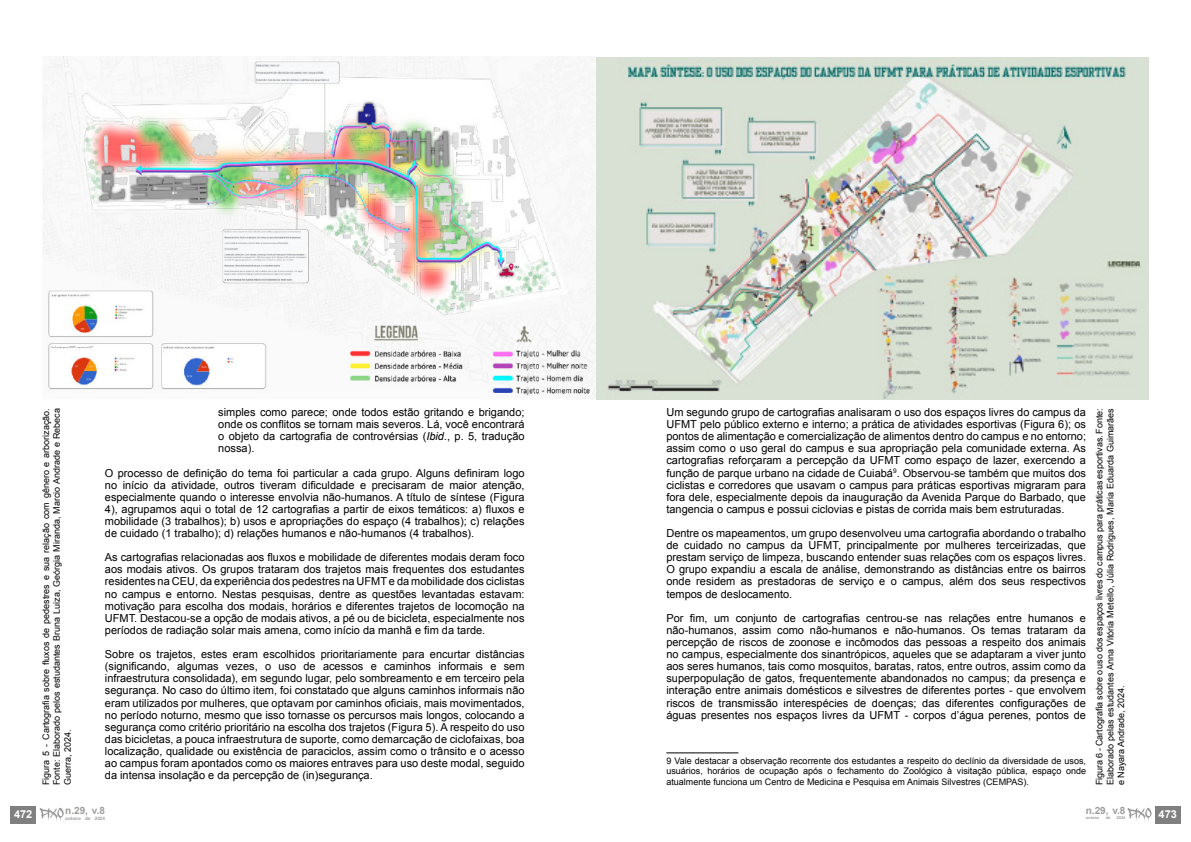
<style>
.page{position:relative;width:1191px;height:842px;background:#fff}
.page>*{position:absolute;margin:0;border:0;box-sizing:border-box;transform-origin:0 0}
.t1{font:11px/12.1px "Arial";color:#000;text-align:justify}
.t2{font:700 11px "Arial";color:#fff}
.t3{font:700 10px "Arial";color:#9d9d9c}
.t4{font:9px/10.8px "Arial";color:#000;text-align:justify}
.t5{font:700 4.6px "Arial";color:#9d9d9c}
.t6{font:700 4px "Arial";color:#9d9d9c}
.s1{font-style:italic}
</style>
<div class="page">
<hr style="left:666px;top:752px;width:72px;height:1px;background:#000">
<img style="left:43px;top:57px;width:1105px;height:342px">
<div style="left:11px;top:806px;width:25px;height:17px;background:#808080"></div>
<svg style="left:40px;top:808px;width:24px;height:13px"></svg>
<div style="left:1155px;top:806px;width:25px;height:17px;background:#808080"></div>
<svg style="left:1127px;top:808px;width:24px;height:13px"></svg>
<p class="t4" style="left:41px;top:785px;width:379px;rotate:-90deg">Figura 5 - Cartografia sobre fluxos de pedestres e sua relação com gênero e arborização.<br>Fonte: Elaborado pelos estudantes Bruna Luiza, Geórgia Miranda, Marcio Andrade e Rebeca Guerra, 2024.</p>
<p class="t1" style="left:218px;top:406px;width:308px">simples como parece; onde todos estão gritando e brigando; onde os conflitos se tornam mais severos. Lá, você encontrará o objeto da cartografia de controvérsias (<span class="s1">Ibid.</span>, p. 5, tradução nossa).</p>
<p class="t1" style="left:105px;top:467px;width:421px">O processo de definição do tema foi particular a cada grupo. Alguns definiram logo no início da atividade, outros tiveram dificuldade e precisaram de maior atenção, especialmente quando o interesse envolvia não-humanos. A título de síntese (Figura 4), agrupamos aqui o total de 12 cartografias a partir de eixos temáticos: a) fluxos e mobilidade (3 trabalhos); b) usos e apropriações do espaço (4 trabalhos); c) relações de cuidado (1 trabalho); d) relações humanos e não-humanos (4 trabalhos).</p>
<p class="t1" style="left:105px;top:551px;width:421px">As cartografias relacionadas aos fluxos e mobilidade de diferentes modais deram foco aos modais ativos. Os grupos trataram dos trajetos mais frequentes dos estudantes residentes na CEU, da experiência dos pedestres na UFMT e da mobilidade dos ciclistas no campus e entorno. Nestas pesquisas, dentre as questões levantadas estavam: motivação para escolha dos modais, horários e diferentes trajetos de locomoção na UFMT. Destacou-se a opção de modais ativos, a pé ou de bicicleta, especialmente nos períodos de radiação solar mais amena, como início da manhã e fim da tarde.</p>
<p class="t1" style="left:105px;top:648px;width:421px">Sobre os trajetos, estes eram escolhidos prioritariamente para encurtar distâncias (significando, algumas vezes, o uso de acessos e caminhos informais e sem infraestrutura consolidada), em segundo lugar, pelo sombreamento e em terceiro pela segurança. No caso do último item, foi constatado que alguns caminhos informais não eram utilizados por mulheres, que optavam por caminhos oficiais, mais movimentados, no período noturno, mesmo que isso tornasse os percursos mais longos, colocando a segurança como critério prioritário na escolha dos trajetos (Figura 5). A respeito do uso das bicicletas, a pouca infraestrutura de suporte, como demarcação de ciclofaixas, boa localização, qualidade ou existência de paraciclos, assim como o trânsito e o acesso ao campus foram apontados como os maiores entraves para uso deste modal, seguido da intensa insolação e da percepção de (in)segurança.</p>
<p class="t2" style="left:14px;top:807px;width:20px">472</p>
<p class="t3" style="left:65px;top:804px;width:41px">n.29, v.8</p>
<p class="t5" style="left:65px;top:815px;width:41px">outono de 2024</p>
<p class="t1" style="left:666px;top:406px;width:421px">Um segundo grupo de cartografias analisaram o uso dos espaços livres do campus da UFMT pelo público externo e interno; a prática de atividades esportivas (Figura 6); os pontos de alimentação e comercialização de alimentos dentro do campus e no entorno; assim como o uso geral do campus e sua apropriação pela comunidade externa. As cartografias reforçaram a percepção da UFMT como espaço de lazer, exercendo a função de parque urbano na cidade de Cuiabá<sup>9</sup>. Observou-se também que muitos dos ciclistas e corredores que usavam o campus para práticas esportivas migraram para fora dele, especialmente depois da inauguração da Avenida Parque do Barbado, que tangencia o campus e possui ciclovias e pistas de corrida mais bem estruturadas.</p>
<p class="t1" style="left:666px;top:527px;width:421px">Dentre os mapeamentos, um grupo desenvolveu uma cartografia abordando o trabalho de cuidado no campus da UFMT, principalmente por mulheres terceirizadas, que prestam serviço de limpeza, buscando entender suas relações com os espaços livres.<br>O grupo expandiu a escala de análise, demonstrando as distâncias entre os bairros onde residem as prestadoras de serviço e o campus, além dos seus respectivos tempos de deslocamento.</p>
<p class="t1" style="left:666px;top:612px;width:421px">Por fim, um conjunto de cartografias centrou-se nas relações entre humanos e não-humanos, assim como não-humanos e não-humanos. Os temas trataram da percepção de riscos de zoonose e incômodos das pessoas a respeito dos animais no campus, especialmente dos sinantrópicos, aqueles que se adaptaram a viver junto aos seres humanos, tais como mosquitos, baratas, ratos, entre outros, assim como da superpopulação de gatos, frequentemente abandonados no campus; da presença e interação entre animais domésticos e silvestres de diferentes portes - que envolvem riscos de transmissão interespécies de doenças; das diferentes configurações de águas presentes nos espaços livres da UFMT - corpos d’água perenes, pontos de</p>
<p class="t4" style="left:666px;top:755px;width:421px">9 Vale destacar a observação recorrente dos estudantes a respeito do declínio da diversidade de usos, usuários, horários de ocupação após o fechamento do Zoológico à visitação pública, espaço onde</p>
<p class="t4" style="left:666px;top:777px;width:364px">atualmente funciona um Centro de Medicina e Pesquisa em Animais Silvestres (CEMPAS).</p>
<p class="t4" style="left:1094px;top:785px;width:379px;rotate:-90deg">Figura 6 - Cartografia sobre o uso dos espaços livres do campus para práticas esportivas. Fonte:<br>Elaborado pelas estudantes Anna Vitória Metello, Júlia Rodrigues, Maria Eduarda Guimarães e Nayara Andrade, 2024.</p>
<p class="t3" style="left:1085px;top:804px;width:41px">n.29, v.8</p>
<p class="t6" style="left:1085px;top:815px;width:15px">outono</p>
<p class="t6" style="left:1105px;top:815px;width:6px">de</p>
<p class="t6" style="left:1116px;top:815px;width:10px">2024</p>
<p class="t2" style="left:1158px;top:807px;width:20px">473</p>
</div>
